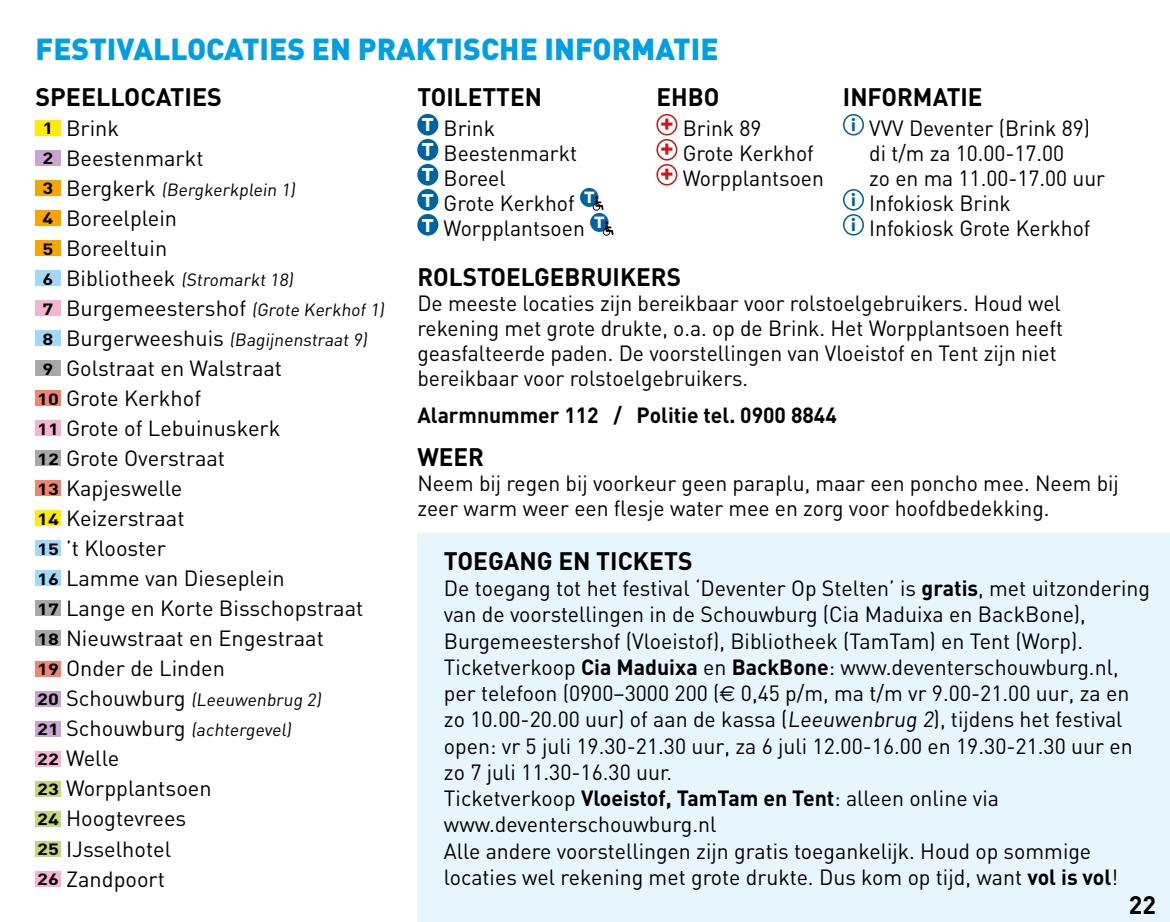
<style>
.page{position:relative;width:1170px;height:922px;background:#fff}
.page>*{position:absolute;margin:0;border:0;box-sizing:border-box;transform-origin:0 0}
.t1{font:900 30px "DIN";color:#009fe3}
.t2{font:700 25px "DIN";color:#000}
.t3{font:21.75px/30px "DIN";color:#000}
.t4{font:700 21.75px "DIN";color:#000}
.t5{font:17.5px/30px "DIN";color:#000}
.s1{font-weight:700;font-size:16px}
.s2{font-size:21.75px}
.s3{font-size:17.5px}
.s4{font-weight:700}
.s5{font-family:"Euro Sans"}
</style>
<div class="page">
<div style="left:417px;top:533px;width:752px;height:388px;background:#e6f5fe"></div>
<div style="left:35px;top:120px;width:26px;height:16px;background:#ffed00"></div>
<div style="left:35px;top:150px;width:26px;height:16px;background:#c7a6cf"></div>
<div style="left:35px;top:180px;width:26px;height:16px;background:#f7a600"></div>
<div style="left:35px;top:210px;width:26px;height:16px;background:#f7a600"></div>
<div style="left:35px;top:240px;width:26px;height:16px;background:#f7a600"></div>
<div style="left:35px;top:270px;width:26px;height:16px;background:#a1daf8"></div>
<div style="left:35px;top:300px;width:26px;height:16px;background:#f5b5d2"></div>
<div style="left:35px;top:330px;width:26px;height:16px;background:#a1daf8"></div>
<div style="left:35px;top:360px;width:26px;height:16px;background:#a8a8a7"></div>
<div style="left:35px;top:390px;width:26px;height:16px;background:#f08372"></div>
<div style="left:35px;top:420px;width:26px;height:16px;background:#f5b5d2"></div>
<div style="left:35px;top:450px;width:26px;height:16px;background:#a8a8a7"></div>
<div style="left:35px;top:480px;width:26px;height:16px;background:#f08372"></div>
<div style="left:35px;top:510px;width:26px;height:16px;background:#ffed00"></div>
<div style="left:35px;top:540px;width:26px;height:16px;background:#a1daf8"></div>
<div style="left:35px;top:570px;width:26px;height:16px;background:#a1daf8"></div>
<div style="left:35px;top:600px;width:26px;height:16px;background:#a8a8a7"></div>
<div style="left:35px;top:630px;width:26px;height:16px;background:#a8a8a7"></div>
<div style="left:35px;top:660px;width:26px;height:16px;background:#f08372"></div>
<div style="left:35px;top:690px;width:26px;height:16px;background:#c7a6cf"></div>
<div style="left:35px;top:720px;width:26px;height:16px;background:#c7a6cf"></div>
<div style="left:35px;top:750px;width:26px;height:16px;background:#f5b5d2"></div>
<div style="left:35px;top:780px;width:26px;height:16px;background:#c5d878"></div>
<div style="left:35px;top:810px;width:26px;height:16px;background:#c5d878"></div>
<div style="left:35px;top:840px;width:26px;height:16px;background:#c5d878"></div>
<div style="left:35px;top:870px;width:26px;height:16px;background:#f5b5d2"></div>
<div style="left:842px;top:114px;width:21px;height:21px;border:2px solid #0063a3;border-radius:50%"></div>
<div style="left:842px;top:189px;width:21px;height:21px;border:2px solid #0063a3;border-radius:50%"></div>
<div style="left:842px;top:214px;width:21px;height:21px;border:2px solid #0063a3;border-radius:50%"></div>
<div style="left:656px;top:114px;width:21px;height:21px;border:2px solid #cd171a;border-radius:50%"></div>
<div style="left:656px;top:139px;width:21px;height:21px;border:2px solid #cd171a;border-radius:50%"></div>
<div style="left:656px;top:164px;width:21px;height:21px;border:2px solid #cd171a;border-radius:50%"></div>
<div style="left:417px;top:114px;width:21px;height:21px;background:#0063a3;border-radius:50%"></div>
<div style="left:417px;top:139px;width:21px;height:21px;background:#0063a3;border-radius:50%"></div>
<div style="left:417px;top:164px;width:21px;height:21px;background:#0063a3;border-radius:50%"></div>
<div style="left:417px;top:189px;width:21px;height:21px;background:#0063a3;border-radius:50%"></div>
<div style="left:580px;top:188px;width:18px;height:19px;background:#0063a3;border-radius:50%"></div>
<div style="left:592px;top:203px;width:8px;height:7px;border:1px solid #000;border-radius:50%"></div>
<svg style="left:594px;top:196px;width:10px;height:15px"></svg>
<div style="left:417px;top:214px;width:21px;height:21px;background:#0063a3;border-radius:50%"></div>
<div style="left:590px;top:213px;width:18px;height:19px;background:#0063a3;border-radius:50%"></div>
<div style="left:603px;top:228px;width:7px;height:7px;border:1px solid #000;border-radius:50%"></div>
<svg style="left:604px;top:221px;width:10px;height:15px"></svg>
<h1 class="t1" style="left:35px;top:30px;width:684px">FESTIVALLOCATIES EN PRAKTISCHE INFORMATIE</h1>
<p class="t2" style="left:35px;top:80px;width:188px">SPEELLOCATIES</p>
<p class="t3" style="left:43px;top:113px;width:162px"><span class="s1">1</span> Brink<br><span class="s1">2</span> Beestenmarkt</p>
<p class="t5" style="left:43px;top:174px;width:257px"><span class="s1">3</span> <span class="s2">Bergkerk</span> (Bergkerkplein 1)</p>
<p class="t3" style="left:43px;top:203px;width:136px"><span class="s1">4</span> Boreelplein<br><span class="s1">5</span> Boreeltuin</p>
<p class="t5" style="left:43px;top:264px;width:255px"><span class="s1">6</span> <span class="s2">Bibliotheek</span> (Stromarkt 18)</p>
<p class="t3" style="left:43px;top:293px;width:346px"><span class="s1">7</span> Burgemeestershof <span class="s3">(Grote Kerkhof 1)</span></p>
<p class="t5" style="left:43px;top:324px;width:329px"><span class="s1">8</span> <span class="s2">Burgerweeshuis</span> (Bagijnenstraat 9)</p>
<p class="t3" style="left:37px;top:353px;width:328px"><span class="s1">9</span> Golstraat en Walstraat<br><span class="s1">10</span> Grote Kerkhof<br><span class="s1">11</span> Grote of Lebuinuskerk<br><span class="s1">12</span> Grote Overstraat<br><span class="s1">13</span> Kapjeswelle<br><span class="s1">14</span> Keizerstraat<br><span class="s1">15</span> ’t Klooster<br><span class="s1">16</span> Lamme van Dieseplein<br><span class="s1">17</span> Lange en Korte Bisschopstraat<br><span class="s1">18</span> Nieuwstraat en Engestraat<br><span class="s1">19</span> Onder de Linden</p>
<p class="t5" style="left:37px;top:684px;width:288px"><span class="s1">20</span> <span class="s2">Schouwburg</span> (Leeuwenbrug 2)<br><span class="s1">21</span> <span class="s2">Schouwburg</span> (achtergevel)</p>
<p class="t3" style="left:37px;top:743px;width:176px"><span class="s1">22</span> Welle<br><span class="s1">23</span> Worpplantsoen<br><span class="s1">24</span> Hoogtevrees<br><span class="s1">25</span> IJsselhotel<br><span class="s1">26</span> Zandpoort</p>
<p class="t2" style="left:417px;top:81px;width:126px">TOILETTEN</p>
<p class="t3" style="left:422px;top:115px;width:184px;line-height:25px"><sup>T</sup> Brink<br><sup>T</sup> Beestenmarkt<br><sup>T</sup> Boreel<br><sup>T</sup> Grote Kerkhof <sup>T<br></sup><sup>T</sup> Worpplantsoen <sup>T</sup></p>
<p class="t2" style="left:656px;top:81px;width:64px">EHBO</p>
<p class="t3" style="left:659px;top:115px;width:166px;line-height:25px"><sup>+</sup> Brink 89<br><sup>+</sup> Grote Kerkhof <sup>+</sup> Worpplantsoen</p>
<p class="t2" style="left:842px;top:81px;width:141px">INFORMATIE</p>
<p class="t3" style="left:851px;top:112px;width:240px"><sup>i</sup> VVV Deventer (Brink 89)</p>
<p class="t3" style="left:869px;top:137px;width:196px">di t/m za 10.00-17.00</p>
<p class="t3" style="left:869px;top:162px;width:237px">zo en ma 11.00-17.00 uur</p>
<p class="t3" style="left:851px;top:187px;width:161px"><sup>i</sup> Infokiosk Brink</p>
<p class="t3" style="left:851px;top:212px;width:241px"><sup>i</sup> Infokiosk Grote Kerkhof</p>
<p class="t2" style="left:417px;top:260px;width:265px">ROLSTOELGEBRUIKERS</p>
<p class="t3" style="left:417px;top:290px;width:647px;line-height:25px">De meeste locaties zijn bereikbaar voor rolstoelgebruikers. Houd wel rekening met grote drukte, o.a. op de Brink. Het Worpplantsoen heeft geasfalteerde paden. De voorstellingen van Vloeistof en Tent zijn niet bereikbaar voor rolstoelgebruikers.</p>
<p class="t4" style="left:417px;top:401px;width:421px">Alarmnummer 112 / Politie tel. 0900 8844</p>
<p class="t2" style="left:417px;top:440px;width:68px">WEER</p>
<p class="t3" style="left:417px;top:470px;width:703px;line-height:25px">Neem bij regen bij voorkeur geen paraplu, maar een poncho mee. Neem bij zeer warm weer een flesje water mee en zorg voor hoofdbedekking.</p>
<p class="t2" style="left:444px;top:544px;width:250px">TOEGANG EN TICKETS</p>
<p class="t3" style="left:444px;top:574px;width:707px;line-height:26.2px">De toegang tot het festival ‘Deventer Op Stelten’ is <span class="s4">gratis</span>, met uitzondering van de voorstellingen in de Schouwburg (Cia Maduixa en BackBone), Burgemeestershof (Vloeistof), Bibliotheek (TamTam) en Tent (Worp).<br>Ticketverkoop <span class="s4">Cia Maduixa</span> en <span class="s4">BackBone</span>: www.deventerschouwburg.nl, per telefoon (0900–3000 200 (<span class="s5">€</span> 0,45 p/m, ma t/m vr 9.00-21.00 uur, za en zo 10.00-20.00 uur) of aan de kassa (Leeuwenbrug 2), tijdens het festival open: vr 5 juli 19.30-21.30 uur, za 6 juli 12.00-16.00 en 19.30-21.30 uur en zo 7 juli 11.30-16.30 uur.<br>Ticketverkoop <span class="s4">Vloeistof, TamTam en Tent</span>: alleen online via www.deventerschouwburg.nl<br>Alle andere voorstellingen zijn gratis toegankelijk. Houd op sommige locaties wel rekening met grote drukte. Dus kom op tijd, want <span class="s4">vol is vol</span>!</p>
<p class="t2" style="left:1128px;top:888px;width:29px">22</p>
</div>
